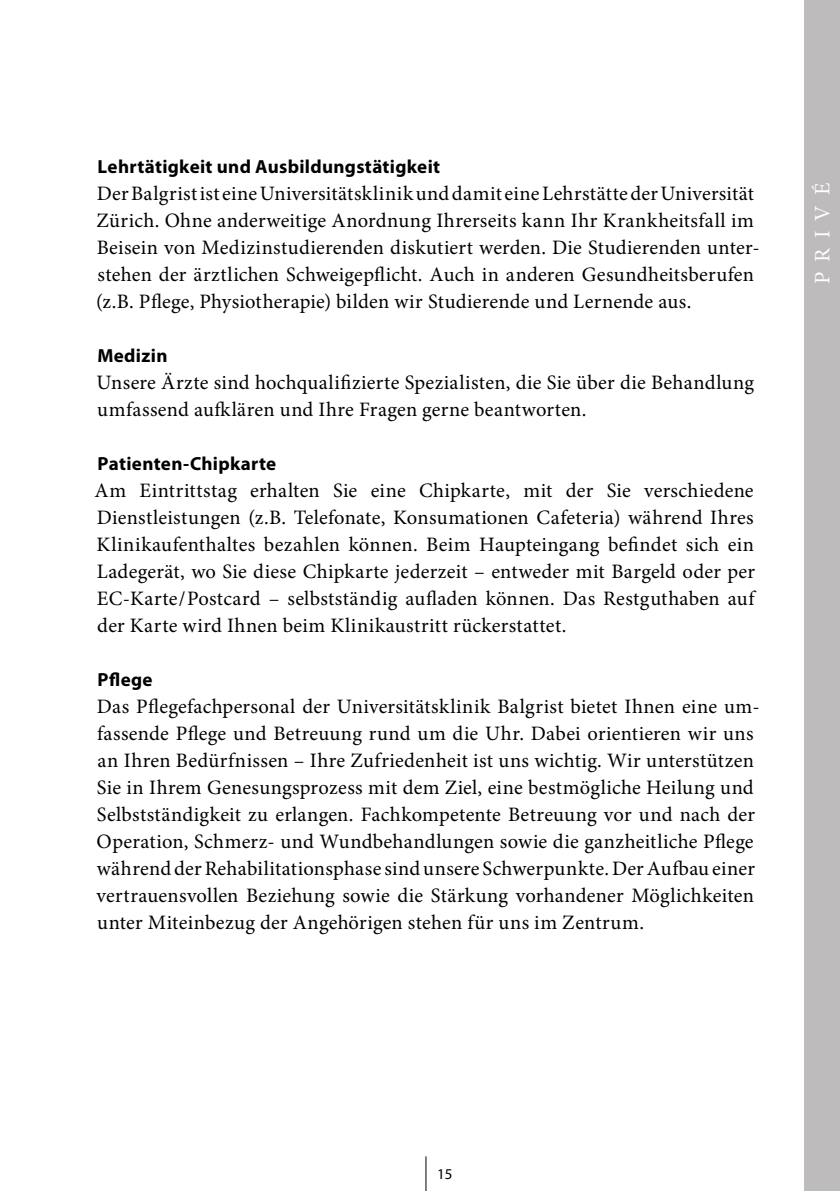
<style>
.page{position:relative;width:840px;height:1191px;background:#fff}
.page>*{position:absolute;margin:0;border:0;box-sizing:border-box;transform-origin:0 0}
.t1{font:22px "Minion Pro";letter-spacing:.45em;color:#fff}
.t2{font:20.4px/27px "Minion Pro";letter-spacing:.01em;color:#000}
.t3{font:700 19px "Myriad Pro";letter-spacing:.015em;color:#000}
.t4{font:15px "Myriad Pro";color:#000}
</style>
<div class="page">
<hr style="left:425px;top:1156px;width:1px;height:35px;background:#000">
<div style="left:803px;top:0;width:36px;height:1191px;background:#bdbbbb"></div>
<p class="t3" style="left:98px;top:154px;width:344px">Lehrtätigkeit und Ausbildungstätigkeit</p>
<p class="t2" style="left:96px;top:180px;width:664px">Der Balgrist ist eine Universitätsklinik und damit eine Lehrstätte der Universität Zürich. Ohne anderweitige Anordnung Ihrerseits kann Ihr Krankheitsfall im Beisein von Medizinstudierenden diskutiert werden. Die Studierenden unter&shy;stehen der ärztlichen Schweigepflicht. Auch in anderen Gesundheitsberufen (z.B. Pflege, Physiotherapie) bilden wir Studierende und Lernende aus.</p>
<p class="t3" style="left:97px;top:343px;width:72px">Medizin</p>
<p class="t2" style="left:96px;top:369px;width:658px">Unsere Ärzte sind hochqualifizierte Spezialisten, die Sie über die Behandlung umfassend aufklären und Ihre Fragen gerne beantworten.</p>
<p class="t3" style="left:98px;top:451px;width:180px">Patienten-Chipkarte</p>
<p class="t2" style="left:95px;top:477px;width:661px;text-align:justify">Am Eintrittstag erhalten Sie eine Chipkarte, mit der Sie verschiedene Dienstleistungen (z.B. Telefonate, Konsumationen Cafeteria) während Ihres Klinikaufenthaltes bezahlen können. Beim Haupteingang befindet sich ein Ladegerät, wo Sie diese Chipkarte jederzeit – entweder mit Bargeld oder per EC-Karte/Postcard – selbstständig aufladen können. Das Restguthaben auf der Karte wird Ihnen beim Klinikaustritt rückerstattet.</p>
<p class="t3" style="left:98px;top:667px;width:56px">Pflege</p>
<p class="t2" style="left:96px;top:693px;width:664px">Das Pflegefachpersonal der Universitätsklinik Balgrist bietet Ihnen eine um&shy;fassende Pflege und Betreuung rund um die Uhr. Dabei orientieren wir uns an Ihren Bedürfnissen – Ihre Zufriedenheit ist uns wichtig. Wir unterstützen Sie in Ihrem Genesungsprozess mit dem Ziel, eine bestmögliche Heilung und Selbstständigkeit zu erlangen. Fachkompetente Betreuung vor und nach der Operation, Schmerz- und Wundbehandlungen sowie die ganzheitliche Pflege während der Rehabilitationsphase sind unsere Schwerpunkte. Der Aufbau einer vertrauensvollen Beziehung sowie die Stärkung vorhandener Möglichkeiten unter Miteinbezug der Angehörigen stehen für uns im Zentrum.</p>
<p class="t1" style="left:807px;top:284px;width:103px;rotate:-90deg">PRIVÉ</p>
<p class="t4" style="left:437px;top:1164px;width:17px">15</p>
</div>
